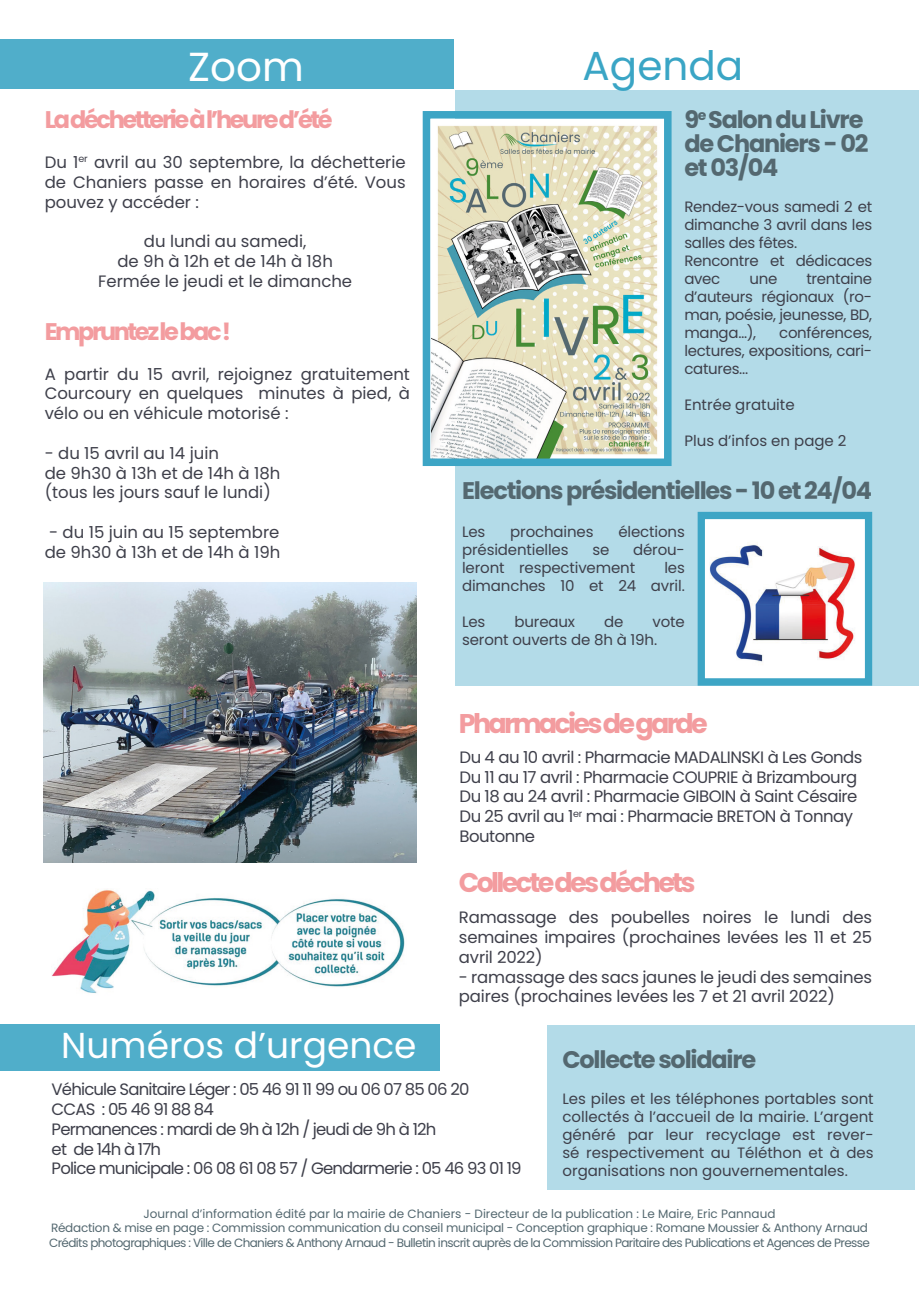
<style>
.page{position:relative;width:919px;height:1289px;background:#fff}
.page>*{position:absolute;margin:0;border:0;box-sizing:border-box;transform-origin:0 0}
.t1{font:40.5px "Poppins";color:#3aa5c5}
.t2{font:40.5px "Poppins";color:#fff}
.t3{font:36px "Poppins";color:#fff}
.t4{font:700 27px "Poppins";letter-spacing:-.1em;color:#f39c9f}
.t5{font:27px "Poppins";color:#546870}
.t6{font:700 24px/24px "Poppins";letter-spacing:-.05em;color:#546870}
.t7{font:700 24px "Poppins";letter-spacing:-.1em;color:#f39c9f}
.t8{font:16.5px/19.8px "Poppins";letter-spacing:-.01em;color:#3e3f4a;text-align:justify}
.t9{font:16.5px/19.8px "Poppins";letter-spacing:-.03em;color:#3e3f4a}
.t10{font:16.5px/19.8px "Poppins";letter-spacing:-.05em;color:#3e3f4a}
.t11{font:15px/18px "Poppins";letter-spacing:-.01em;color:#3e3f4a;text-align:justify}
.t12{font:12px "Poppins";letter-spacing:-.05em;color:#546870}
.t13{font:12px "Poppins";letter-spacing:-.02em;color:#546870}
.t14{font:12px "Poppins";color:#546870}
</style>
<div class="page">
<div style="left:455px;top:90px;width:463px;height:595px;background:#b3dbe8"></div>
<div style="left:0;top:39px;width:453px;height:49px;background:#50aeca"></div>
<img style="left:431px;top:120px;width:231px;height:337px">
<div style="left:422px;top:111px;width:249px;height:355px;border:8px solid #3da5c5"></div>
<div style="left:0;top:1024px;width:439px;height:46px;background:#50aeca"></div>
<img style="left:705px;top:520px;width:159px;height:157px">
<div style="left:697px;top:512px;width:175px;height:173px;border:7px solid #3da5c5"></div>
<img style="left:44px;top:582px;width:372px;height:280px">
<img style="left:52px;top:890px;width:353px;height:104px">
<div style="left:547px;top:1025px;width:367px;height:164px;background:#b3dbe8"></div>
<p class="t2" style="left:188px;top:44px;width:117px">Zoom</p>
<p class="t1" style="left:582px;top:42px;width:162px">Agenda</p>
<p class="t6" style="left:684px;top:107px;width:186px">9<sup>e</sup> Salon du Livre de Chaniers - 02 et 03/04</p>
<p class="t11" style="left:684px;top:197px;width:189px">Rendez-vous samedi 2 et dimanche 3 avril dans les salles des fêtes.</p>
<p class="t11" style="left:684px;top:251px;width:189px">Rencontre et dédicaces avec</p>
<p class="t7" style="left:45px;top:106px;width:289px">La déchetterie à l’heure d’été</p>
<p class="t8" style="left:45px;top:152px;width:362px">Du 1<sup>er</sup> avril au 30 septembre, la déchetterie de Chaniers passe en horaires d’été. Vous pouvez y accéder :</p>
<p class="t8" style="left:144px;top:232px;width:164px">du lundi au samedi,</p>
<p class="t8" style="left:117px;top:251px;width:217px">de 9h à 12h et de 14h à 18h</p>
<p class="t8" style="left:98px;top:271px;width:255px">Fermée le jeudi et le dimanche</p>
<p class="t7" style="left:45px;top:318px;width:188px">Empruntez le bac !</p>
<p class="t8" style="left:45px;top:364px;width:367px">A partir du 15 avril, rejoignez gratuitement Courcoury en quelques minutes à pied, à vélo ou en véhicule motorisé :</p>
<p class="t8" style="left:45px;top:443px;width:176px">- du 15 avril au 14 juin</p>
<p class="t8" style="left:45px;top:463px;width:237px">de 9h30 à 13h et de 14h à 18h</p>
<p class="t8" style="left:45px;top:483px;width:228px">(tous les jours sauf le lundi)</p>
<p class="t8" style="left:49px;top:522px;width:232px">- du 15 juin au 15 septembre</p>
<p class="t8" style="left:45px;top:542px;width:237px">de 9h30 à 13h et de 14h à 19h</p>
<p class="t11" style="left:684px;top:269px;width:189px;text-indent:122px">trentaine d’auteurs régionaux (ro&shy;man, poésie, jeunesse, BD, manga…),</p>
<p class="t11" style="left:749px;top:269px;width:29px">une</p>
<p class="t11" style="left:684px;top:323px;width:189px;text-indent:95px">conférences, lectures, expositions, cari&shy;catures...</p>
<p class="t11" style="left:684px;top:395px;width:112px">Entrée gratuite</p>
<p class="t11" style="left:684px;top:431px;width:164px">Plus d’infos en page 2</p>
<p class="t6" style="left:462px;top:478px;width:411px">Elections présidentielles - 10 et 24/04</p>
<p class="t11" style="left:462px;top:522px;width:25px">Les</p>
<p class="t11" style="left:510px;top:522px;width:85px">prochaines</p>
<p class="t11" style="left:618px;top:522px;width:68px">élections</p>
<p class="t11" style="left:462px;top:540px;width:108px">présidentielles</p>
<p class="t11" style="left:592px;top:540px;width:18px">se</p>
<p class="t11" style="left:462px;top:540px;width:224px;text-indent:171px">dérou&shy;leront respectivement</p>
<p class="t11" style="left:462px;top:558px;width:224px;text-align:right">les<br>dimanches 10 et 24 avril.</p>
<p class="t11" style="left:462px;top:612px;width:25px">Les</p>
<p class="t11" style="left:514px;top:612px;width:62px">bureaux</p>
<p class="t11" style="left:604px;top:612px;width:21px">de</p>
<p class="t11" style="left:462px;top:612px;width:224px;text-indent:190px">vote seront ouverts de 8h à 19h.</p>
<p class="t4" style="left:459px;top:708px;width:250px">Pharmacies de garde</p>
<p class="t9" style="left:459px;top:747px;width:404px">Du 4 au 10 avril : Pharmacie MADALINSKI à Les Gonds</p>
<p class="t9" style="left:459px;top:767px;width:399px">Du 11 au 17 avril : Pharmacie COUPRIE à Brizambourg</p>
<p class="t9" style="left:459px;top:786px;width:399px">Du 18 au 24 avril : Pharmacie GIBOIN à Saint Césaire</p>
<p class="t9" style="left:459px;top:806px;width:395px">Du 25 avril au 1<sup>er</sup> mai : Pharmacie BRETON à Tonnay<br>Boutonne</p>
<p class="t4" style="left:459px;top:866px;width:238px">Collecte des déchets</p>
<p class="t8" style="left:459px;top:907px;width:415px">Ramassage des poubelles noires le lundi des semaines impaires (prochaines levées les 11 et 25 avril 2022)</p>
<p class="t8" style="left:459px;top:966px;width:415px">- ramassage des sacs jaunes le jeudi des semaines paires (prochaines levées les 7 et 21 avril 2022)</p>
<p class="t3" style="left:61px;top:1024px;width:357px">Numéros d’urgence</p>
<p class="t10" style="left:52px;top:1079px;width:419px">Véhicule Sanitaire Léger : 05 46 91 11 99 ou 06 07 85 06 20</p>
<p class="t10" style="left:52px;top:1099px;width:164px">CCAS : 05 46 91 88 84</p>
<p class="t10" style="left:52px;top:1119px;width:386px">Permanences : mardi de 9h à 12h / jeudi de 9h à 12h et de 14h à 17h</p>
<p class="t10" style="left:52px;top:1158px;width:471px">Police municipale : 06 08 61 08 57 / Gendarmerie : 05 46 93 01 19</p>
<p class="t6" style="left:562px;top:1047px;width:195px">Collecte solidaire</p>
<p class="t11" style="left:562px;top:1089px;width:313px">Les piles et les téléphones portables sont collectés à l’accueil de la mairie. L’argent généré par leur recyclage est rever&shy;sé respectivement au Téléthon et à des organisations non gouvernementales.</p>
<p class="t14" style="left:143px;top:1206px;width:633px">Journal d’information édité par la mairie de Chaniers - Directeur de la publication : Le Maire, Eric Pannaud</p>
<p class="t13" style="left:51px;top:1221px;width:818px">Rédaction &amp; mise en page : Commission communication du conseil municipal - Conception graphique : Romane Moussier &amp; Anthony Arnaud</p>
<p class="t12" style="left:49px;top:1235px;width:822px">Crédits photographiques : Ville de Chaniers &amp; Anthony Arnaud - Bulletin inscrit auprès de la Commission Paritaire des Publications et Agences de Presse</p>
<h3 class="t5" style="left:38px;top:1224px;width:19px">8</h3>
</div>
